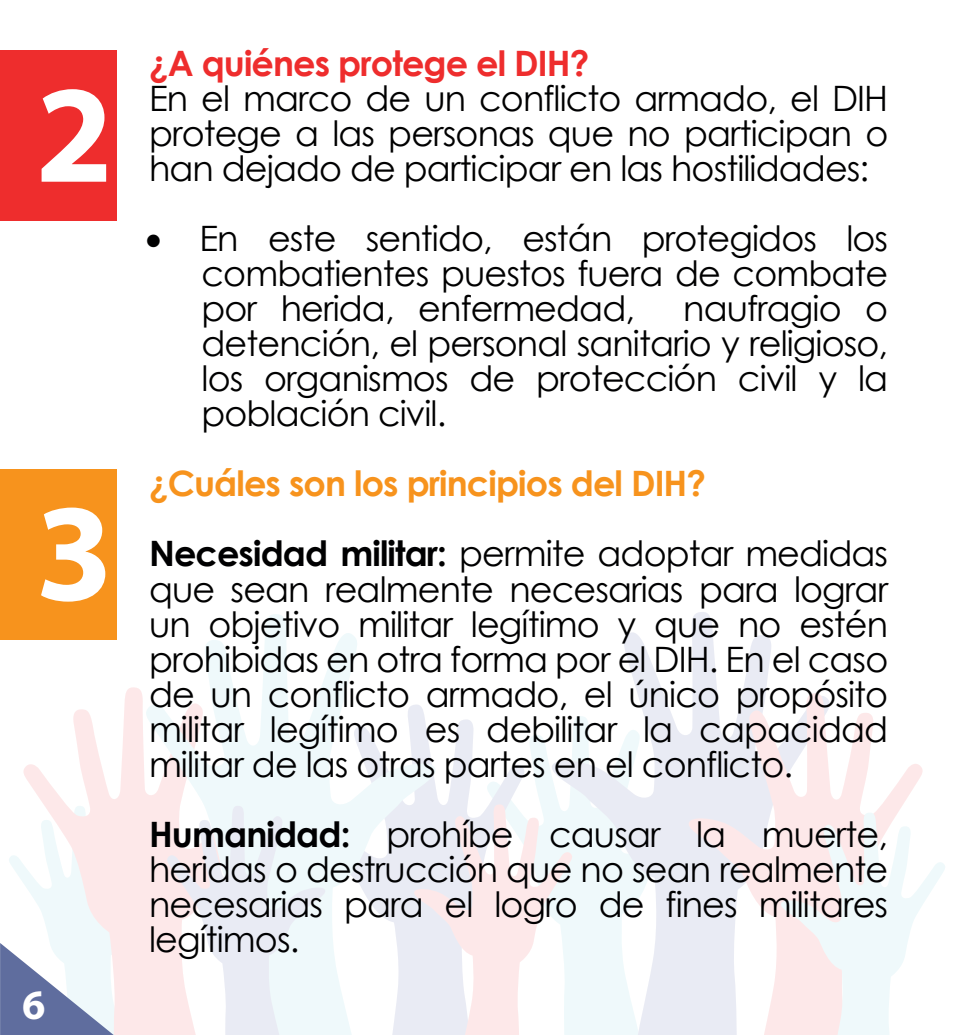
<style>
.page{position:relative;width:960px;height:1035px;background:#fff}
.page>*{position:absolute;margin:0;border:0;box-sizing:border-box;transform-origin:0 0}
.t1{font:700 140px "Myriad Pro";color:#fff}
.t2{font:700 42px "Myriad Pro";color:#fff}
.t3{font:35px/35px "Century Gothic";letter-spacing:-.025em;color:#000001;text-align:justify}
.t4{font:700 35px/70px "Century Gothic";letter-spacing:-.025em;color:#f7931d}
.t5{font:700 35px "Century Gothic";letter-spacing:-.025em;color:#ee2d2d}
.s1{color:#000001}
.s2{font-weight:400;color:#000001}
.s3{font-weight:700}
</style>
<div class="page">
<svg style="left:23px;top:687px;width:120px;height:119px"></svg>
<svg style="left:530px;top:735px;width:19px;height:69px"></svg>
<svg style="left:438px;top:719px;width:86px;height:85px"></svg>
<svg style="left:438px;top:804px;width:111px;height:231px"></svg>
<svg style="left:549px;top:612px;width:222px;height:423px"></svg>
<svg style="left:687px;top:693px;width:236px;height:342px"></svg>
<svg style="left:779px;top:812px;width:166px;height:223px"></svg>
<svg style="left:143px;top:614px;width:295px;height:421px"></svg>
<div style="left:0;top:51px;width:117px;height:170px;background:#ee2d2d"></div>
<div style="left:0;top:469px;width:117px;height:171px;background:#f7931d"></div>
<svg style="left:0;top:806px;width:326px;height:229px"></svg>
<h1 class="t1" style="left:36px;top:43px;width:79px">2</h1>
<h1 class="t1" style="left:36px;top:462px;width:79px">3</h1>
<p class="t2" style="left:22px;top:977px;width:25px">6</p>
<p class="t5" style="left:149px;top:37px;width:442px">¿A quiénes protege el DIH?</p>
<p class="t3" style="left:149px;top:81px;width:740px">En el marco de un conflicto armado, el DIH protege a las personas que no participan o han dejado de participar en las hostilidades:</p>
<p class="t3" style="left:201px;top:221px;width:688px;text-indent:-56px">• En este sentido, están protegidos los combatientes puestos fuera de combate por herida, enfermedad,</p>
<p class="t3" style="left:201px;top:291px;width:688px;text-indent:481px">naufragio o detención, el personal sanitario y religioso, los organismos de protección civil y la población civil.</p>
<p class="t4" style="left:149px;top:447px;width:740px">¿Cuáles son los principios del DIH?<br><span class="s1">Necesidad militar:</span> <span class="s2">permite adoptar medidas</span></p>
<p class="t3" style="left:149px;top:571px;width:740px">que sean realmente necesarias para lograr un objetivo militar legítimo y que no estén prohibidas en otra forma por el DIH. En el caso de un conflicto armado, el único propósito militar legítimo es debilitar la capacidad militar de las otras partes en el conflicto.</p>
<p class="t3" style="left:149px;top:816px;width:740px"><span class="s3">Humanidad:</span> prohíbe causar la muerte, heridas o destrucción que no sean realmente necesarias para el logro de fines militares legítimos.</p>
</div>
